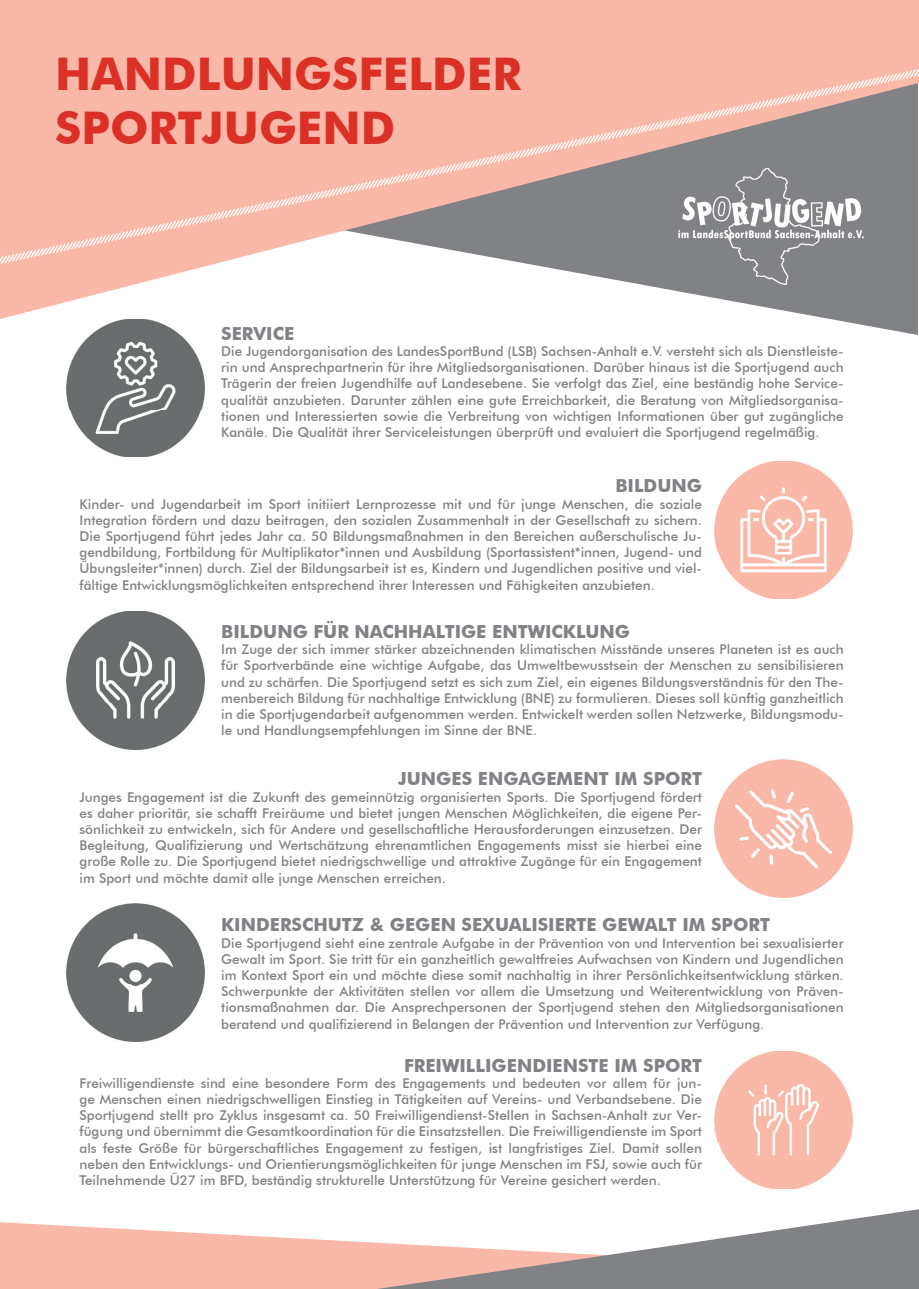
<style>
.page{position:relative;width:919px;height:1289px;background:#fff}
.page>*{position:absolute;margin:0;border:0;box-sizing:border-box;transform-origin:0 0}
.t1{font:700 45px/54px "Futura BT";color:#db3026}
.t2{font:700 18px "Futura BT";color:#808285}
.t3{font:500 13.5px/16.2px "Futura BT";color:#808285;text-align:justify}
</style>
<div class="page">
<svg style="left:0;top:1222px;width:377px;height:66px;fill:#fab8a8"></svg>
<svg style="left:377px;top:1209px;width:541px;height:79px"></svg>
<svg style="left:0;top:0;width:918px;height:319px;fill:#fab8a8"></svg>
<svg style="left:0;top:62px;width:918px;height:232px;background:#d5b0a7"></svg>
<img style="left:67px;top:319px;width:138px;height:138px">
<img style="left:714px;top:461px;width:138px;height:138px">
<img style="left:67px;top:611px;width:138px;height:138px">
<img style="left:714px;top:759px;width:138px;height:138px">
<img style="left:67px;top:903px;width:138px;height:138px">
<img style="left:714px;top:1051px;width:138px;height:137px">
<h1 class="t1" style="left:55px;top:46px;width:467px">HANDLUNGSFELDER<br>SPORTJUGEND</h1>
<h2 class="t2" style="left:221px;top:322px;width:74px">SERVICE</h2>
<p class="t3" style="left:221px;top:343px;width:624px">Die Jugendorganisation des LandesSportBund (LSB) Sachsen-Anhalt e.V. versteht sich als Dienstleiste&shy;rin und Ansprechpartnerin für ihre Mitgliedsorganisationen. Darüber hinaus ist die Sportjugend auch Trägerin der freien Jugendhilfe auf Landesebene. Sie verfolgt das Ziel, eine beständig hohe Service&shy;qualität anzubieten. Darunter zählen eine gute Erreichbarkeit, die Beratung von Mitgliedsorganisa&shy;tionen und Interessierten sowie die Verbreitung von wichtigen Informationen über gut zugängliche Kanäle. Die Qualität ihrer Serviceleistungen überprüft und evaluiert die Sportjugend regelmäßig.</p>
<h2 class="t2" style="left:615px;top:475px;width:88px">BILDUNG</h2>
<p class="t3" style="left:80px;top:495px;width:624px">Kinder- und Jugendarbeit im Sport initiiert Lernprozesse mit und für junge Menschen, die soziale Integration fördern und dazu beitragen, den sozialen Zusammenhalt in der Gesellschaft zu sichern.<br>Die Sportjugend führt jedes Jahr ca. 50 Bildungsmaßnahmen in den Bereichen außerschulische Ju&shy;gendbildung, Fortbildung für Multiplikator*innen und Ausbildung (Sportassistent*innen, Jugend- und Übungsleiter*innen) durch. Ziel der Bildungsarbeit ist es, Kindern und Jugendlichen positive und viel&shy;fältige Entwicklungsmöglichkeiten entsprechend ihrer Interessen und Fähigkeiten anzubieten.</p>
<h2 class="t2" style="left:221px;top:620px;width:410px">BILDUNG FÜR NACHHALTIGE ENTWICKLUNG</h2>
<p class="t3" style="left:221px;top:641px;width:624px">Im Zuge der sich immer stärker abzeichnenden klimatischen Misstände unseres Planeten ist es auch für Sportverbände eine wichtige Aufgabe, das Umweltbewusstsein der Menschen zu sensibilisieren und zu schärfen. Die Sportjugend setzt es sich zum Ziel, ein eigenes Bildungsverständnis für den The&shy;menbereich Bildung für nachhaltige Entwicklung (BNE) zu formulieren. Dieses soll künftig ganzheitlich in die Sportjugendarbeit aufgenommen werden. Entwickelt werden sollen Netzwerke, Bildungsmodu&shy;le und Handlungsempfehlungen im Sinne der BNE.</p>
<h2 class="t2" style="left:398px;top:768px;width:305px">JUNGES ENGAGEMENT IM SPORT</h2>
<p class="t3" style="left:80px;top:788px;width:624px">Junges Engagement ist die Zukunft des gemeinnützig organisierten Sports. Die Sportjugend fördert es daher prioritär, sie schafft Freiräume und bietet jungen Menschen Möglichkeiten, die eigene Per&shy;sönlichkeit zu entwickeln, sich für Andere und gesellschaftliche Herausforderungen einzusetzen. Der Begleitung, Qualifizierung und Wertschätzung ehrenamtlichen Engagements misst sie hierbei eine große Rolle zu. Die Sportjugend bietet niedrigschwellige und attraktive Zugänge für ein Engagement im Sport und möchte damit alle junge Menschen erreichen.</p>
<h2 class="t2" style="left:221px;top:914px;width:550px">KINDERSCHUTZ &amp; GEGEN SEXUALISIERTE GEWALT IM SPORT</h2>
<p class="t3" style="left:221px;top:934px;width:624px">Die Sportjugend sieht eine zentrale Aufgabe in der Prävention von und Intervention bei sexualisierter Gewalt im Sport. Sie tritt für ein ganzheitlich gewaltfreies Aufwachsen von Kindern und Jugendlichen im Kontext Sport ein und möchte diese somit nachhaltig in ihrer Persönlichkeitsentwicklung stärken.<br>Schwerpunkte der Aktivitäten stellen vor allem die Umsetzung und Weiterentwicklung von Präven&shy;tionsmaßnahmen dar. Die Ansprechpersonen der Sportjugend stehen den Mitgliedsorganisationen beratend und qualifizierend in Belangen der Prävention und Intervention zur Verfügung.</p>
<h2 class="t2" style="left:404px;top:1054px;width:299px">FREIWILLIGENDIENSTE IM SPORT</h2>
<p class="t3" style="left:80px;top:1074px;width:624px">Freiwilligendienste sind eine besondere Form des Engagements und bedeuten vor allem für jun&shy;ge Menschen einen niedrigschwelligen Einstieg in Tätigkeiten auf Vereins- und Verbandsebene. Die Sportjugend stellt pro Zyklus insgesamt ca. 50 Freiwilligendienst-Stellen in Sachsen-Anhalt zur Ver&shy;fügung und übernimmt die Gesamtkoordination für die Einsatzstellen. Die Freiwilligendienste im Sport als feste Größe für bürgerschaftliches Engagement zu festigen, ist langfristiges Ziel. Damit sollen neben den Entwicklungs- und Orientierungsmöglichkeiten für junge Menschen im FSJ, sowie auch für Teilnehmende Ü27 im BFD, beständig strukturelle Unterstützung für Vereine gesichert werden.</p>
</div>
